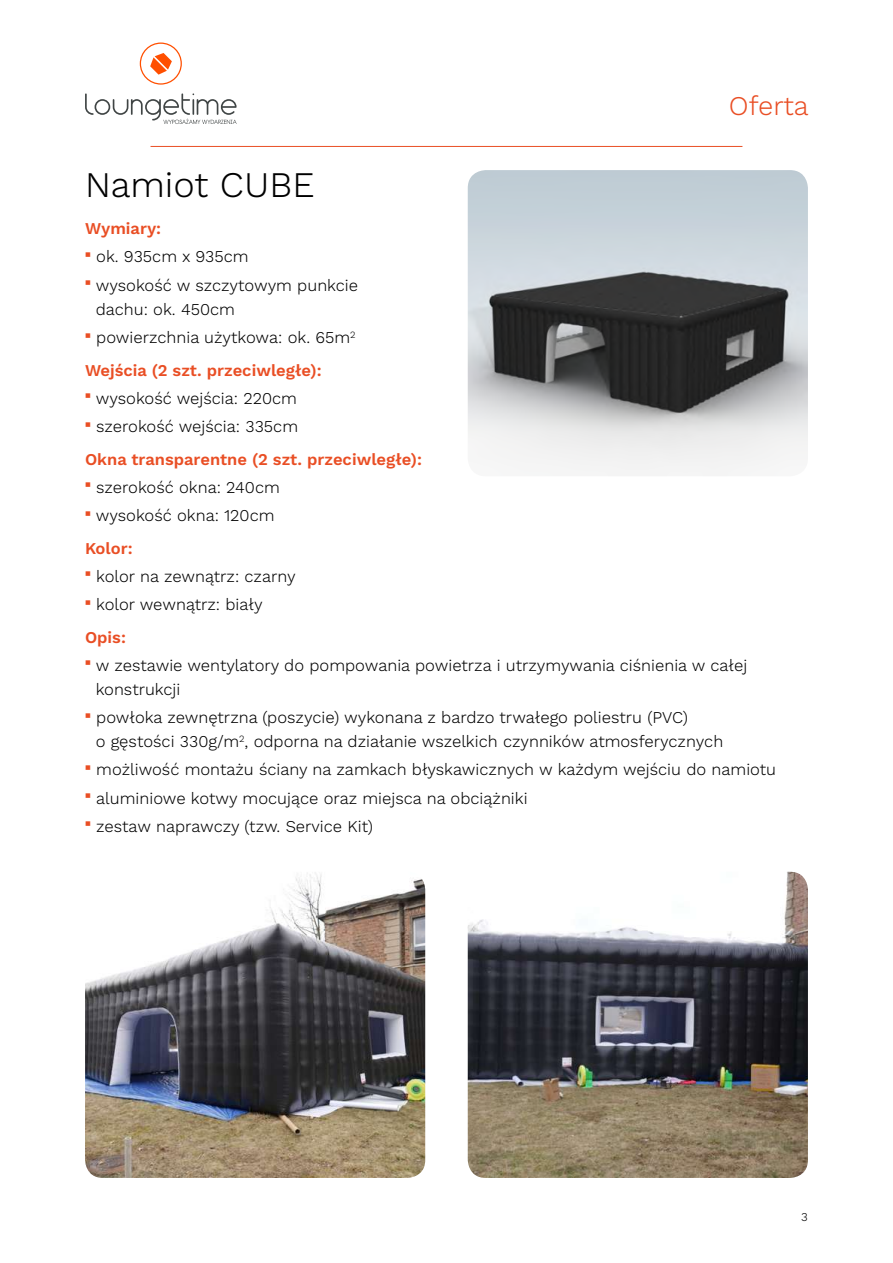
<style>
.page{position:relative;width:893px;height:1263px;background:#fff}
.page>*{position:absolute;margin:0;border:0;box-sizing:border-box;transform-origin:0 0}
.t1{font:300 36px "Work Sans";color:#000}
.t2{font:300 27px "Work Sans";color:#e94e24}
.t3{font:300 16.5px/24px "Work Sans";color:#000}
.t4{font:600 16.5px/32.5px "Work Sans";color:#e94e24}
.t5{font:300 12px "Work Sans";color:#000}
.s1{font-weight:600;color:#e94e24}
.s2{font-weight:300;color:#000}
</style>
<div class="page">
<hr style="left:151px;top:146px;width:591px;height:1px;background:#e94e24">
<svg style="left:85px;top:93px;width:152px;height:31px"></svg>
<svg style="left:140px;top:43px;width:42px;height:42px"></svg>
<img style="left:468px;top:170px;width:340px;height:306px">
<img style="left:85px;top:872px;width:340px;height:306px">
<img style="left:468px;top:872px;width:340px;height:306px">
<h2 class="t2" style="left:729px;top:90px;width:81px">Oferta</h2>
<h1 class="t1" style="left:85px;top:164px;width:231px">Namiot CUBE</h1>
<p class="t4" style="left:85px;top:213px;width:78px">Wymiary:</p>
<p class="t3" style="left:85px;top:246px;width:165px"><sup>▪</sup> ok. 935cm x 935cm</p>
<p class="t3" style="left:96px;top:274px;width:264px;text-indent:-11px"><sup>▪</sup> wysokość w szczytowym punkcie dachu: ok. 450cm</p>
<p class="t3" style="left:85px;top:322px;width:272px;line-height:32.5px"><sup>▪</sup> powierzchnia użytkowa: ok. 65m<sup>2<br></sup><span class="s1">Wejścia (2 szt. przeciwległe):</span></p>
<p class="t3" style="left:85px;top:387px;width:213px"><sup>▪</sup> wysokość wejścia: 220cm</p>
<p class="t4" style="left:85px;top:411px;width:338px"><sup>▪</sup> <span class="s2">szerokość wejścia: 335cm<br></span>Okna transparentne (2 szt. przeciwległe):</p>
<p class="t3" style="left:85px;top:476px;width:196px"><sup>▪</sup> szerokość okna: 240cm</p>
<p class="t3" style="left:85px;top:500px;width:191px;line-height:32.5px"><sup>▪</sup> wysokość okna: 120cm<br><span class="s1">Kolor:</span></p>
<p class="t3" style="left:85px;top:565px;width:212px"><sup>▪</sup> kolor na zewnątrz: czarny</p>
<p class="t3" style="left:85px;top:589px;width:179px;line-height:32.5px"><sup>▪</sup> kolor wewnątrz: biały<br><span class="s1">Opis:</span></p>
<p class="t3" style="left:96px;top:654px;width:653px;text-indent:-11px"><sup>▪</sup> w zestawie wentylatory do pompowania powietrza i utrzymywania ciśnienia w całej konstrukcji</p>
<p class="t3" style="left:96px;top:706px;width:629px;text-indent:-11px"><sup>▪</sup> powłoka zewnętrzna (poszycie) wykonana z bardzo trwałego poliestru (PVC)<br>o gęstości 330g/m<sup>2</sup>, odporna na działanie wszelkich czynników atmosferycznych</p>
<p class="t3" style="left:85px;top:758px;width:693px"><sup>▪</sup> możliwość montażu ściany na zamkach błyskawicznych w każdym wejściu do namiotu</p>
<p class="t3" style="left:85px;top:787px;width:444px"><sup>▪</sup> aluminiowe kotwy mocujące oraz miejsca na obciążniki</p>
<p class="t3" style="left:85px;top:815px;width:289px"><sup>▪</sup> zestaw naprawczy (tzw. Service Kit)</p>
<p class="t5" style="left:801px;top:1210px;width:8px">3</p>
</div>
